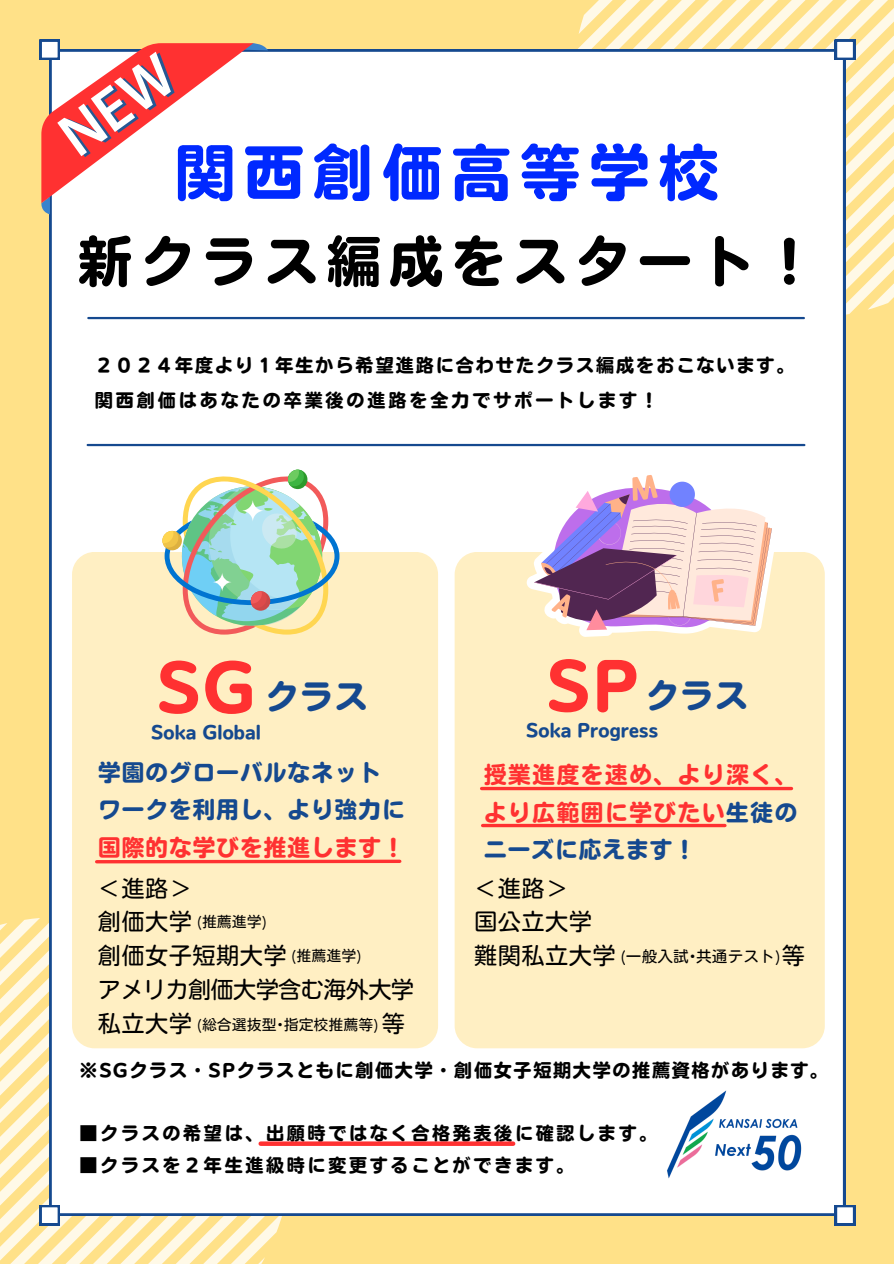
<style>
.page{position:relative;width:894px;height:1264px;background:#fff}
.page>*{position:absolute;margin:0;border:0;box-sizing:border-box;transform-origin:0 0}
.t1{font:64.5px "Nud Motoya Maru Std W6";color:#ff3131}
.t2{font:60px "Nud Motoya Maru Std W6";letter-spacing:.15em;color:#0029ff}
.t3{font:54px "Nud Motoya Maru Std W6";letter-spacing:.15em;color:#000}
.t4{font:33px "Nud Motoya Maru Std W6";letter-spacing:.05em;color:#15498f}
.t5{font:22.5px "Nud Motoya Maru Std W3";letter-spacing:.05em;color:#000}
.t6{font:22.5px/37.2px "Nud Motoya Maru Std W6";letter-spacing:.075em;color:#ff3131;text-align:justify}
.t7{font:22.5px "Nud Motoya Maru Std W6";letter-spacing:.05em;color:#15498f}
.t8{font:22.5px "Nud Motoya Maru Std W3";color:#000}
.t9{font:22.5px "Nud Motoya Maru Std W6";letter-spacing:.05em;color:#ff3131}
.t10{font:18px "Nud Motoya Maru Std W6";letter-spacing:.15em;color:#000}
.t11{font:18px "Nud Motoya Maru Std W6";letter-spacing:.095em;color:#000}
.t12{font:18px "Nud Motoya Maru Std W6";letter-spacing:.115em;color:#000}
.t13{font:18px "Nud Motoya Maru Std W6";letter-spacing:.01em;color:#15498f}
.t14{font:15px "Nud Motoya Maru Std W3";letter-spacing:.05em;color:#000}
.t15{font:14.25px "Nud Motoya Maru Std W3";letter-spacing:.05em;color:#000}
.s1{color:#15498f}
</style>
<div class="page">
<div style="left:0;top:0;width:893px;height:1263px;background:#ffe188"></div>
<svg style="left:572px;top:0;width:321px;height:318px"></svg>
<svg style="left:0;top:917px;width:291px;height:346px"></svg>
<div style="left:50px;top:50px;width:794px;height:1165px;background:#fff"></div>
<hr style="left:88px;top:317px;width:715px;height:2px;background:#15498f">
<hr style="left:88px;top:444px;width:716px;height:2px;background:#15498f">
<svg style="left:40px;top:1204px;width:20px;height:21px"></svg>
<svg style="left:834px;top:40px;width:20px;height:20px"></svg>
<svg style="left:834px;top:1204px;width:20px;height:21px"></svg>
<div style="left:72px;top:552px;width:366px;height:496px;background:#ffefc3;border-radius:23px"></div>
<div style="left:454px;top:552px;width:370px;height:496px;background:#ffefc3;border-radius:23px"></div>
<svg style="left:97px;top:859px;width:302px;height:4px"></svg>
<svg style="left:481px;top:786px;width:310px;height:4px"></svg>
<svg style="left:482px;top:823px;width:242px;height:4px"></svg>
<svg style="left:162px;top:470px;width:185px;height:165px"></svg>
<svg style="left:212px;top:572px;width:20px;height:20px"></svg>
<svg style="left:241px;top:499px;width:23px;height:23px"></svg>
<svg style="left:526px;top:467px;width:252px;height:170px;background:#d7bfcd"></svg>
<img style="left:651px;top:1075px;width:165px;height:118px">
<svg style="left:40px;top:40px;width:228px;height:174px;background:#f5c5c3"></svg>
<svg style="left:260px;top:1141px;width:253px;height:4px"></svg>
<p class="t2" style="left:175px;top:142px;width:545px">関西創価高等学校</p>
<p class="t3" style="left:78px;top:234px;width:739px">新クラス編成をスタート！</p>
<p class="t12" style="left:95px;top:356px;width:701px">２０２４年度より１年生から希望進路に合わせたクラス編成をおこないます。</p>
<p class="t10" style="left:95px;top:391px;width:564px">関西創価はあなたの卒業後の進路を全力でサポートします！</p>
<p class="t1" style="left:157px;top:655px;width:100px">SG</p>
<p class="t13" style="left:151px;top:723px;width:111px">Soka Global</p>
<p class="t4" style="left:265px;top:680px;width:104px">クラス</p>
<p class="t7" style="left:98px;top:761px;width:284px">学園のグローバルなネット</p>
<p class="t7" style="left:98px;top:798px;width:308px">ワークを利用し、より強力に</p>
<p class="t9" style="left:98px;top:835px;width:308px">国際的な学びを推進します！</p>
<p class="t5" style="left:98px;top:876px;width:95px">＜進路＞</p>
<p class="t5" style="left:98px;top:910px;width:95px">創価大学</p>
<p class="t5" style="left:98px;top:944px;width:190px">創価女子短期大学</p>
<p class="t8" style="left:98px;top:978px;width:317px">アメリカ創価大学含む海外大学</p>
<p class="t5" style="left:98px;top:1011px;width:95px">私立大学</p>
<p class="t5" style="left:382px;top:1011px;width:24px">等</p>
<p class="t15" style="left:197px;top:914px;width:71px">(推薦進学)</p>
<p class="t15" style="left:291px;top:948px;width:71px">(推薦進学)</p>
<p class="t15" style="left:197px;top:1017px;width:183px">(総合選抜型•指定校推薦等)</p>
<p class="t1" style="left:546px;top:653px;width:93px">SP</p>
<p class="t13" style="left:526px;top:721px;width:133px">Soka Progress</p>
<p class="t4" style="left:645px;top:678px;width:104px">クラス</p>
<p class="t6" style="left:484px;top:756px;width:315px">授業進度を速め、より深く、より広範囲に学びたい<span class="s1">生徒のニーズに応えます！</span></p>
<p class="t5" style="left:474px;top:876px;width:95px">＜進路＞</p>
<p class="t5" style="left:474px;top:910px;width:119px">国公立大学</p>
<p class="t5" style="left:474px;top:944px;width:142px">難関私立大学</p>
<p class="t14" style="left:620px;top:948px;width:161px">(一般入試•共通テスト)</p>
<p class="t5" style="left:781px;top:944px;width:24px">等</p>
<p class="t11" style="left:80px;top:1060px;width:750px">※SGクラス・SPクラスともに創価大学・創価女子短期大学の推薦資格があります。</p>
<p class="t10" style="left:80px;top:1124px;width:579px">■クラスの希望は、出願時ではなく合格発表後に確認します。</p>
<p class="t10" style="left:80px;top:1155px;width:496px">■クラスを２年生進級時に変更することができます。</p>
</div>
